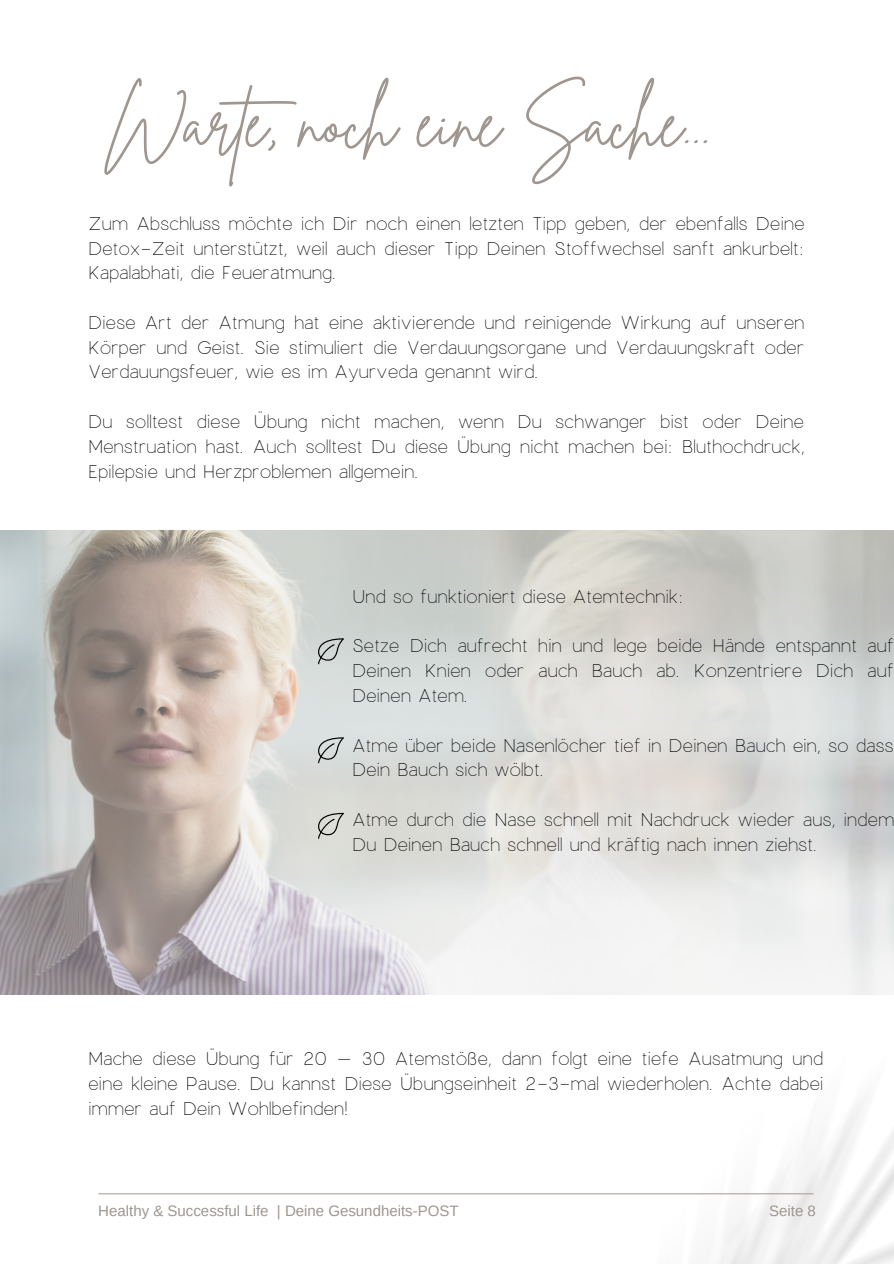
<style>
.page{position:relative;width:894px;height:1264px;background:#fff}
.page>*{position:absolute;margin:0;border:0;box-sizing:border-box;transform-origin:0 0}
.t1{font:69px "Brittany Signature";color:#9f968f}
.t2{font:100 18px/24.8px "Charlevoix Pro";color:#000;text-align:justify}
.t3{font:15px "Arimo";color:#9f968f}
</style>
<div class="page">
<img style="left:0;top:531px;width:893px;height:463px">
<svg style="left:318px;top:737px;width:26px;height:26px"></svg>
<svg style="left:318px;top:812px;width:26px;height:26px"></svg>
<svg style="left:318px;top:638px;width:26px;height:26px"></svg>
<hr style="left:99px;top:1193px;width:714px;height:1px;background:#9f968f">
<p class="t1" style="left:105px;top:78px;width:607px">Warte, noch eine Sache...</p>
<p class="t2" style="left:88px;top:210px;width:717px">Zum Abschluss möchte ich Dir noch einen letzten Tipp geben, der ebenfalls Deine Detox-Zeit unterstützt, weil auch dieser Tipp Deinen Stoffwechsel sanft ankurbelt:<br>Kapalabhati, die Feueratmung.</p>
<p class="t2" style="left:88px;top:309px;width:717px">Diese Art der Atmung hat eine aktivierende und reinigende Wirkung auf unseren Körper und Geist. Sie stimuliert die Verdauungsorgane und Verdauungskraft oder Verdauungsfeuer, wie es im Ayurveda genannt wird.</p>
<p class="t2" style="left:88px;top:408px;width:718px">Du solltest diese Übung nicht machen, wenn Du schwanger bist oder Deine Menstruation hast. Auch solltest Du diese Übung nicht machen bei: Bluthochdruck, Epilepsie und Herzproblemen allgemein.</p>
<p class="t2" style="left:352px;top:583px;width:333px">Und so funktioniert diese Atemtechnik:</p>
<p class="t2" style="left:352px;top:633px;width:543px">Setze Dich aufrecht hin und lege beide Hände entspannt auf Deinen Knien oder auch Bauch ab. Konzentriere Dich auf Deinen Atem.</p>
<p class="t2" style="left:352px;top:732px;width:542px">Atme über beide Nasenlöcher tief in Deinen Bauch ein, so dass<br>Dein Bauch sich wölbt.</p>
<p class="t2" style="left:352px;top:806px;width:543px">Atme durch die Nase schnell mit Nachdruck wieder aus, indem<br>Du Deinen Bauch schnell und kräftig nach innen ziehst.</p>
<p class="t2" style="left:88px;top:1045px;width:736px">Mache diese Übung für 20 – 30 Atemstöße, dann folgt eine tiefe Ausatmung und eine kleine Pause. Du kannst Diese Übungseinheit 2-3-mal wiederholen. Achte dabei immer auf Dein Wohlbefinden!</p>
<p class="t3" style="left:98px;top:1202px;width:362px">Healthy &amp; Successful Life | Deine Gesundheits-POST</p>
<p class="t3" style="left:769px;top:1202px;width:48px">Seite 8</p>
</div>
